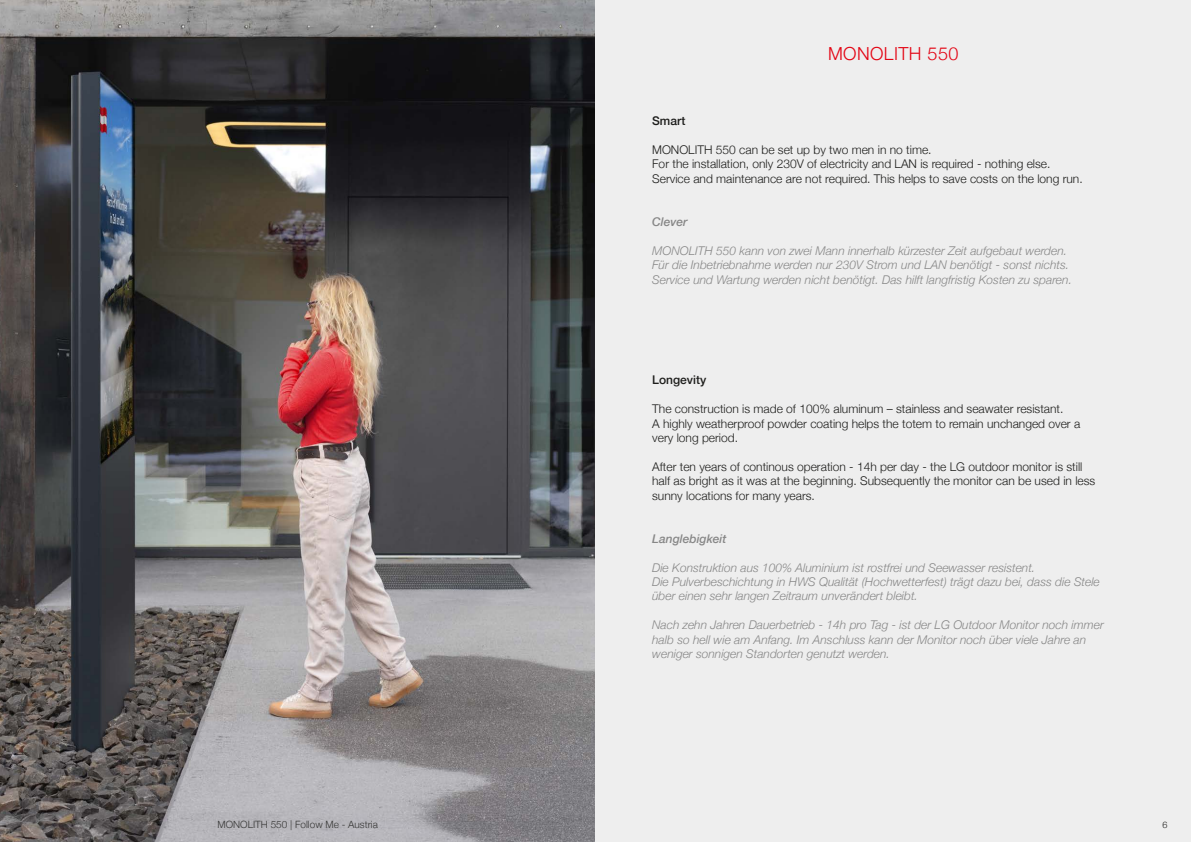
<style>
.page{position:relative;width:1191px;height:842px;background:#fff}
.page>*{position:absolute;margin:0;border:0;box-sizing:border-box;transform-origin:0 0}
.t1{font:300 18px "Helvetica Neue";letter-spacing:.025em;color:#e30413}
.t2{font:italic 300 12px "Helvetica Neue";color:#878787}
.t3{font:300 12px "Helvetica Neue";color:#1d1d1b}
.t4{font:italic 500 12px "Helvetica Neue";color:#878787}
.t5{font:500 12px "Helvetica Neue";color:#1d1d1b}
.t6{font:300 10px "Helvetica Neue";color:#373736}
.t7{font:300 9px "Helvetica Neue";color:#1d1d1b}
</style>
<div class="page">
<img style="left:0;top:0;width:595px;height:842px">
<div style="left:595px;top:0;width:596px;height:842px;background:#eee"></div>
<p class="t6" style="left:218px;top:816px;width:162px">MONOLITH 550 | Follow Me - Austria</p>
<p class="t1" style="left:828px;top:39px;width:132px">MONOLITH 550</p>
<p class="t5" style="left:652px;top:111px;width:35px">Smart</p>
<p class="t3" style="left:652px;top:140px;width:281px">MONOLITH 550 can be set up by two men in no time.</p>
<p class="t3" style="left:652px;top:154px;width:400px">For the installation, only 230V of electricity and LAN is required - nothing else.</p>
<p class="t3" style="left:652px;top:169px;width:432px">Service and maintenance are not required. This helps to save costs on the long run.</p>
<p class="t4" style="left:652px;top:211px;width:37px">Clever</p>
<p class="t2" style="left:652px;top:241px;width:416px">MONOLITH 550 kann von zwei Mann innerhalb kürzester Zeit aufgebaut werden.</p>
<p class="t2" style="left:652px;top:255px;width:418px">Für die Inbetriebnahme werden nur 230V Strom und LAN benötigt - sonst nichts.</p>
<p class="t2" style="left:652px;top:270px;width:421px">Service und Wartung werden nicht benötigt. Das hilft langfristig Kosten zu sparen.</p>
<p class="t5" style="left:652px;top:370px;width:56px">Longevity</p>
<p class="t3" style="left:652px;top:399px;width:413px">The construction is made of 100% aluminum – stainless and seawater resistant.</p>
<p class="t3" style="left:652px;top:414px;width:429px">A highly weatherproof powder coating helps the totem to remain unchanged over a</p>
<p class="t3" style="left:652px;top:428px;width:87px">very long period.</p>
<p class="t3" style="left:652px;top:457px;width:432px">After ten years of continous operation - 14h per day - the LG outdoor monitor is still</p>
<p class="t3" style="left:652px;top:471px;width:444px">half as bright as it was at the beginning. Subsequently the monitor can be used in less</p>
<p class="t3" style="left:652px;top:486px;width:164px">sunny locations for many years.</p>
<p class="t4" style="left:652px;top:528px;width:76px">Langlebigkeit</p>
<p class="t2" style="left:652px;top:558px;width:384px">Die Konstruktion aus 100% Aluminium ist rostfrei und Seewasser resistent.</p>
<p class="t2" style="left:652px;top:572px;width:449px">Die Pulverbeschichtung in HWS Qualität (Hochwetterfest) trägt dazu bei, dass die Stele</p>
<p class="t2" style="left:652px;top:587px;width:267px">über einen sehr langen Zeitraum unverändert bleibt.</p>
<p class="t2" style="left:652px;top:615px;width:453px">Nach zehn Jahren Dauerbetrieb - 14h pro Tag - ist der LG Outdoor Monitor noch immer</p>
<p class="t2" style="left:652px;top:630px;width:435px">halb so hell wie am Anfang. Im Anschluss kann der Monitor noch über viele Jahre an</p>
<p class="t2" style="left:652px;top:644px;width:239px">weniger sonnigen Standorten genutzt werden.</p>
<p class="t7" style="left:1162px;top:817px;width:7px">6</p>
</div>
